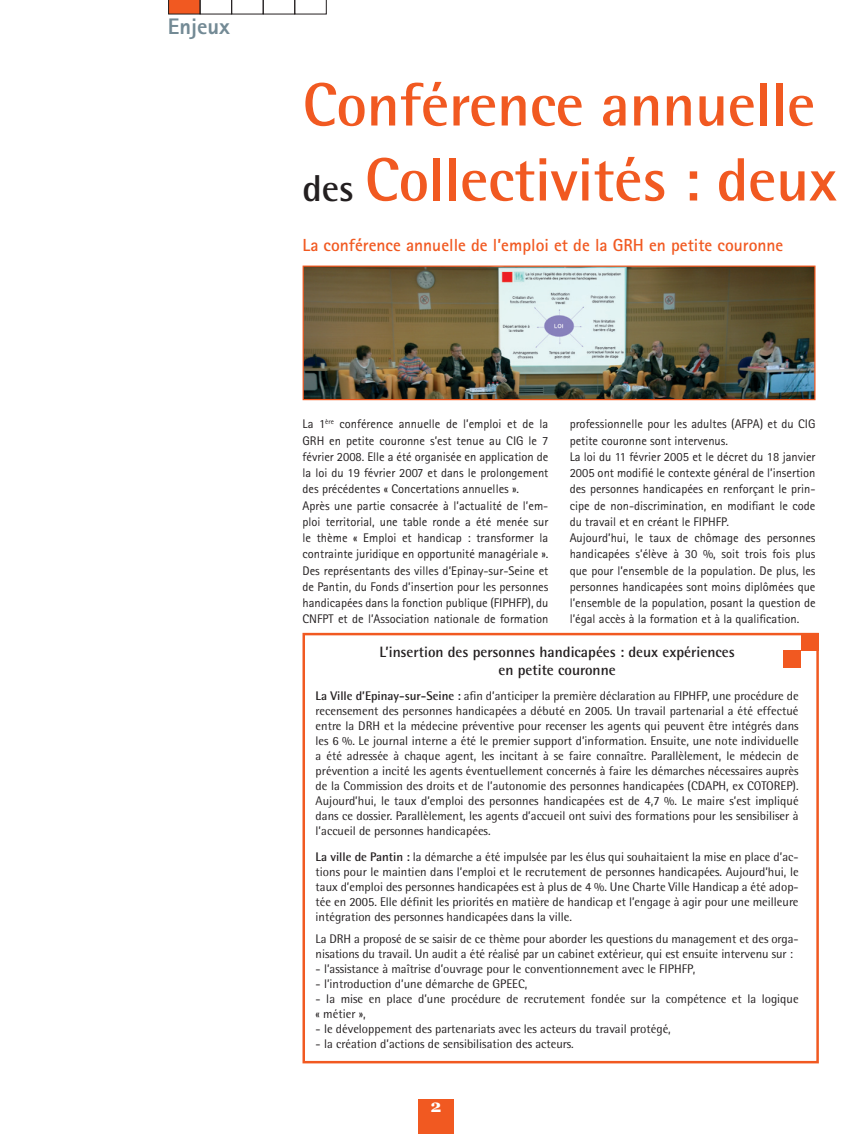
<style>
.page{position:relative;width:851px;height:1134px;background:#fff}
.page>*{position:absolute;margin:0;border:0;box-sizing:border-box;transform-origin:0 0}
.t1{font:700 61.25px/75px "Rotis Semi Sans";letter-spacing:-.005em;color:#f15921}
.t2{font:800 22.5px "Rotis Sans Serif";color:#738a95}
.t3{font:700 17.5px "Rotis Sans Serif";color:#f15921}
.t4{font:700 15px/17.5px "Rotis Semi Sans";color:#231f20;text-align:center}
.t5{font:12.5px/15px "Rotis Semi Sans";color:#231f20;text-align:justify}
.t6{font:12.5px/16.2px "Rotis Sans Serif";color:#231f20}
.s1{font-size:37.5px;color:#231f20}
.s2{font-weight:700}
</style>
<div class="page">
<svg style="left:168px;top:0;width:158px;height:14px"></svg>
<div style="left:418px;top:1099px;width:35px;height:35px;background:#f15921"></div>
<img style="left:304px;top:268px;width:509px;height:130px">
<div style="left:302px;top:266px;width:513px;height:134px;border:1px solid #f15921"></div>
<div style="left:302px;top:633px;width:516px;height:430px;border:2px solid #f15921"></div>
<div style="left:783px;top:650px;width:17px;height:17px;background:#f15921"></div>
<div style="left:800px;top:633px;width:18px;height:17px;background:#f15921"></div>
<h2 class="t2" style="left:168px;top:12px;width:64px">Enjeux</h2>
<h1 class="t1" style="left:302px;top:66px;width:536px">Conférence annuelle <span class="s1">des</span> Collectivités : deux</h1>
<h3 class="t3" style="left:302px;top:234px;width:482px">La conférence annuelle de l’emploi et de la GRH en petite couronne</h3>
<p class="t6" style="left:302px;top:416px;width:247px">La 1<sup>ère</sup> conférence annuelle de l’emploi et de la GRH en petite couronne s’est tenue au CIG le 7 février 2008. Elle a été organisée en application de la loi du 19 février 2007 et dans le prolongement des précédentes « Concertations annuelles ».<br>Après une partie consacrée à l’actualité de l’em&shy;ploi territorial, une table ronde a été menée sur le thème « Emploi et handicap : transformer la contrainte juridique en opportunité managériale ».<br>Des représentants des villes d’Epinay-sur-Seine et de Pantin, du Fonds d’insertion pour les personnes handicapées dans la fonction publique (FIPHFP), du CNFPT et de l’Association nationale de formation</p>
<p class="t6" style="left:569px;top:416px;width:247px">professionnelle pour les adultes (AFPA) et du CIG petite couronne sont intervenus.<br>La loi du 11 février 2005 et le décret du 18 janvier 2005 ont modifié le contexte général de l’insertion des personnes handicapées en renforçant le prin&shy;cipe de non-discrimination, en modifiant le code du travail et en créant le FIPHFP.<br>Aujourd’hui, le taux de chômage des personnes handicapées s’élève à 30 %, soit trois fois plus que pour l’ensemble de la population. De plus, les personnes handicapées sont moins diplômées que l’ensemble de la population, posant la question de l’égal accès à la formation et à la qualification.</p>
<p class="t4" style="left:379px;top:643px;width:357px">L’insertion des personnes handicapées : deux expériences en petite couronne</p>
<p class="t5" style="left:315px;top:689px;width:484px"><span class="s2">La Ville d’Epinay-sur-Seine :</span> afin d’anticiper la première déclaration au FIPHFP, une procédure de recensement des personnes handicapées a débuté en 2005. Un travail partenarial a été effectué entre la DRH et la médecine préventive pour recenser les agents qui peuvent être intégrés dans les 6 %. Le journal interne a été le premier support d’information. Ensuite, une note individuelle a été adressée à chaque agent, les incitant à se faire connaître. Parallèlement, le médecin de prévention a incité les agents éventuellement concernés à faire les démarches nécessaires auprès de la Commission des droits et de l’autonomie des personnes handicapées (CDAPH, ex COTOREP).<br>Aujourd’hui, le taux d’emploi des personnes handicapées est de 4,7 %. Le maire s’est impliqué dans ce dossier. Parallèlement, les agents d’accueil ont suivi des formations pour les sensibiliser à l’accueil de personnes handicapées.</p>
<p class="t5" style="left:315px;top:849px;width:484px"><span class="s2">La ville de Pantin :</span> la démarche a été impulsée par les élus qui souhaitaient la mise en place d’ac&shy;tions pour le maintien dans l’emploi et le recrutement de personnes handicapées. Aujourd’hui, le taux d’emploi des personnes handicapées est à plus de 4 %. Une Charte Ville Handicap a été adop&shy;tée en 2005. Elle définit les priorités en matière de handicap et l’engage à agir pour une meilleure intégration des personnes handicapées dans la ville.</p>
<p class="t5" style="left:315px;top:931px;width:484px">La DRH a proposé de se saisir de ce thème pour aborder les questions du management et des orga&shy;nisations du travail. Un audit a été réalisé par un cabinet extérieur, qui est ensuite intervenu sur :</p>
<p class="t5" style="left:315px;top:961px;width:381px">- l’assistance à maîtrise d’ouvrage pour le conventionnement avec le FIPHFP,</p>
<p class="t5" style="left:315px;top:976px;width:213px">- l’introduction d’une démarche de GPEEC,</p>
<p class="t5" style="left:315px;top:991px;width:484px">- la mise en place d’une procédure de recrutement fondée sur la compétence et la logique « métier »,</p>
<p class="t5" style="left:315px;top:1021px;width:356px">- le développement des partenariats avec les acteurs du travail protégé,</p>
<p class="t5" style="left:315px;top:1036px;width:259px">- la création d’actions de sensibilisation des acteurs.</p>
</div>
